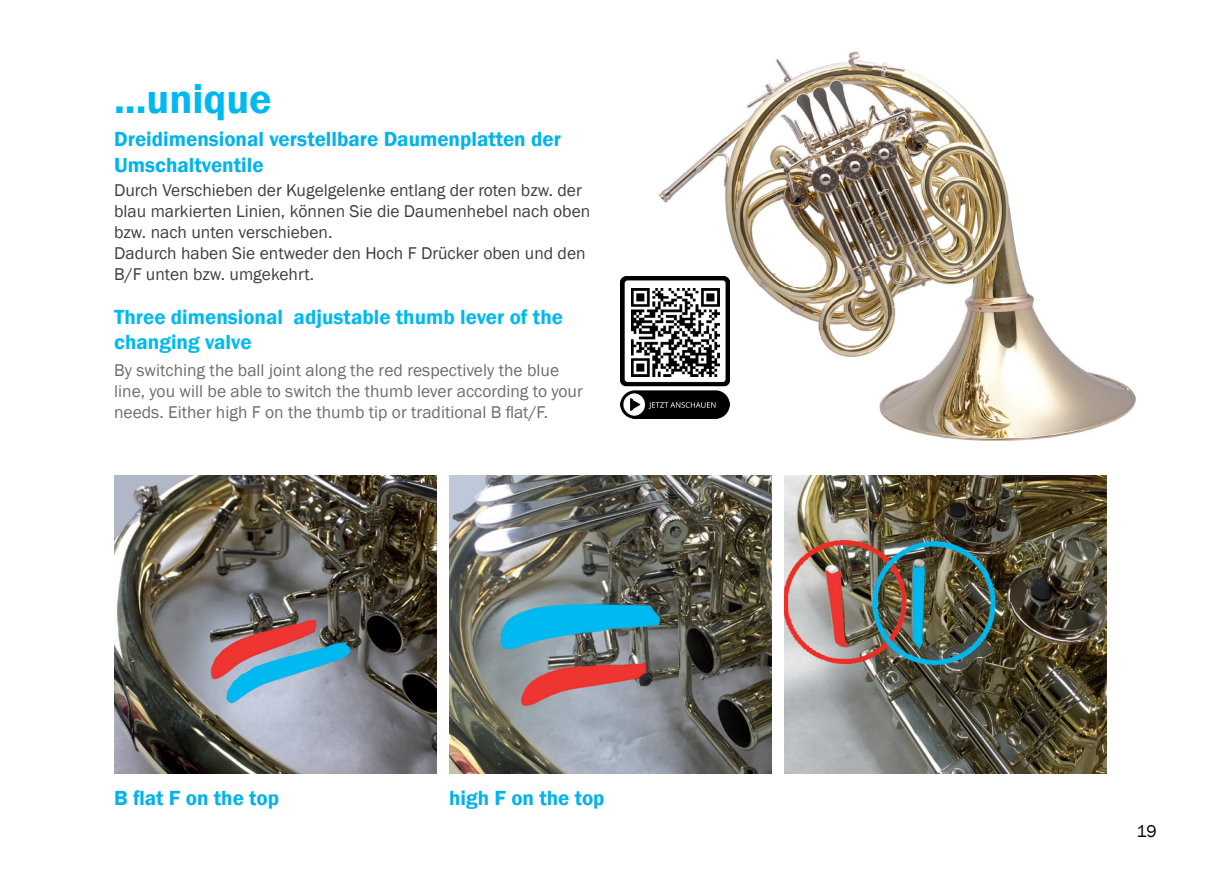
<style>
.page{position:relative;width:1221px;height:874px;background:#fff}
.page>*{position:absolute;margin:0;border:0;box-sizing:border-box;transform-origin:0 0}
.t1{font:600 42px "Franklin Gothic";color:#00b9ef}
.t2{font:600 21px/25.2px "Franklin Gothic";color:#00b3ed}
.t3{font:600 21px/25.2px "Franklin Gothic";color:#00b9ef}
.t4{font:17.5px/21px "Franklin Gothic";color:#3e3e3f}
.t5{font:17.5px/21px "Franklin Gothic";color:#6c6d70}
.t6{font:17.5px "Franklin Gothic";color:#000001}
</style>
<div class="page">
<img style="left:658px;top:51px;width:367px;height:236px">
<img style="left:691px;top:287px;width:445px;height:154px">
<img style="left:633px;top:418px;width:58px;height:1px">
<img style="left:784px;top:475px;width:321px;height:297px">
<img style="left:449px;top:475px;width:322px;height:297px">
<img style="left:114px;top:475px;width:323px;height:297px">
<img style="left:620px;top:276px;width:109px;height:142px">
<img style="left:631px;top:288px;width:88px;height:88px">
<h1 class="t1" style="left:114px;top:73px;width:159px">...unique</h1>
<p class="t2" style="left:114px;top:127px;width:448px">Dreidimensional verstellbare Daumenplatten der<br>Umschaltventile</p>
<p class="t4" style="left:114px;top:180px;width:477px">Durch Verschieben der Kugelgelenke entlang der roten bzw. der blau markierten Linien, können Sie die Daumenhebel nach oben bzw. nach unten verschieben.<br>Dadurch haben Sie entweder den Hoch F Drücker oben und den B/F unten bzw. umgekehrt.</p>
<p class="t3" style="left:114px;top:305px;width:450px">Three dimensional adjustable thumb lever of the changing valve</p>
<p class="t5" style="left:114px;top:360px;width:470px">By switching the ball joint along the red respectively the blue line, you will be able to switch the thumb lever according to your needs. Either high F on the thumb tip or traditional B flat/F.</p>
<p class="t2" style="left:114px;top:785px;width:166px">B flat F on the top</p>
<p class="t2" style="left:449px;top:785px;width:157px">high F on the top</p>
<p class="t6" style="left:1136px;top:819px;width:22px">19</p>
</div>
